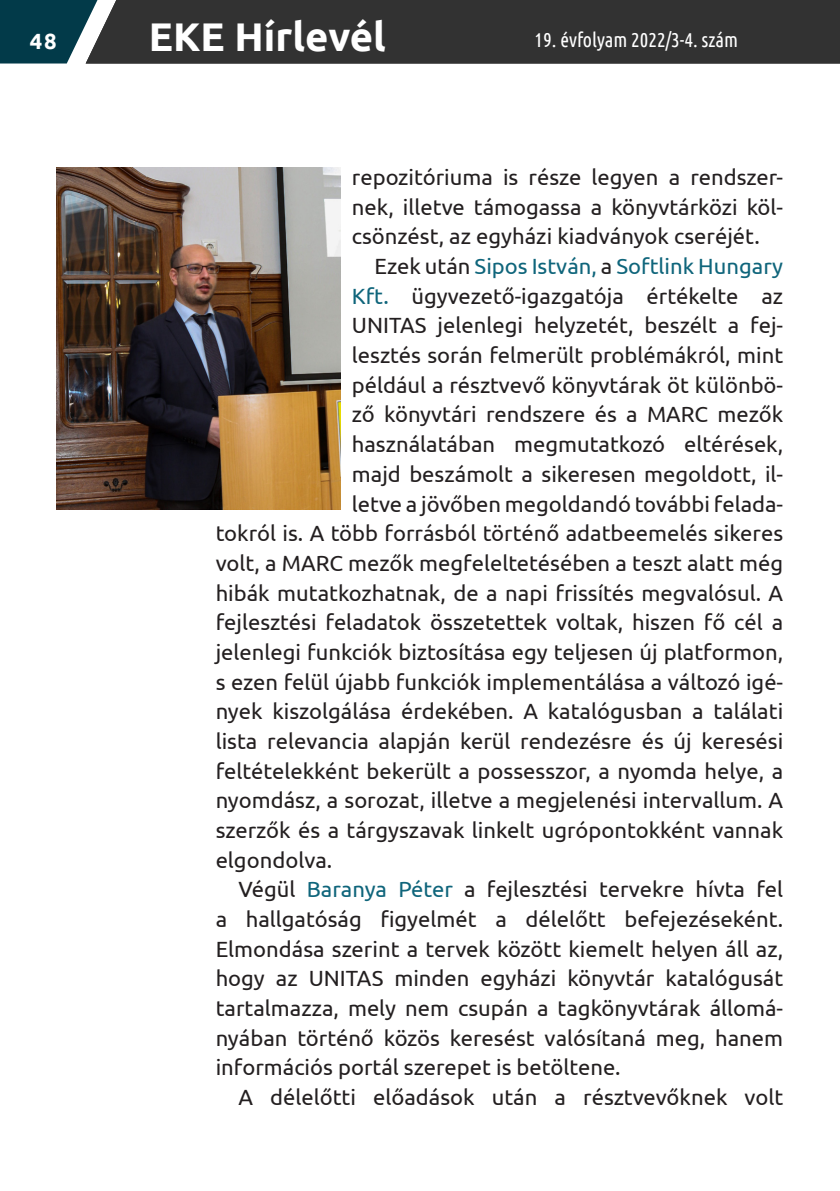
<style>
.page{position:relative;width:840px;height:1191px;background:#fff}
.page>*{position:absolute;margin:0;border:0;box-sizing:border-box;transform-origin:0 0}
.t1{font:700 40px "Ubuntu";color:#fff}
.EKE_alap{font:22px/29.6px "Ubuntu";color:#231f20;text-align:justify}
.EKE_alap-2{font:22px "Ubuntu";color:#0f657b}
.t2{font:700 22px "Ubuntu";color:#fff}
.t3{font:20px "Ubuntu Condensed";color:#fff}
.s1{color:#231f20}
.s2{color:#0f657b}
</style>
<div class="page">
<div style="left:207px;top:0;width:632px;height:63px;background:#323232"></div>
<svg style="left:0;top:0;width:207px;height:63px;background:#31474d"></svg>
<img style="left:57px;top:168px;width:283px;height:341px">
<p class="t2" style="left:30px;top:28px;width:28px">48</p>
<h1 class="t1" style="left:149px;top:12px;width:238px">EKE Hírlevél</h1>
<p class="t3" style="left:534px;top:28px;width:205px">19. évfolyam 2022/3-4. szám</p>
<p class="EKE_alap" style="left:351px;top:162px;width:432px">repozitóriuma is része legyen a rendszer&shy;nek, illetve támogassa a könyvtárközi köl&shy;csönzést, az egyházi kiadványok cseréjét.</p>
<p class="EKE_alap-2" style="left:374px;top:253px;width:410px"><span class="s1">Ezek után</span> Sipos István, <span class="s1">a</span> Softlink Hungary</p>
<p class="EKE_alap" style="left:351px;top:280px;width:432px"><span class="s2">Kft.</span> ügyvezető-igazgatója értékelte az</p>
<p class="EKE_alap" style="left:351px;top:310px;width:432px">UNITAS jelenlegi helyzetét, beszélt a fej-</p>
<p class="EKE_alap" style="left:351px;top:340px;width:432px">lesztés során felmerült problémákról, mint</p>
<p class="EKE_alap" style="left:351px;top:369px;width:432px">például a résztvevő könyvtárak öt különbö-</p>
<p class="EKE_alap" style="left:351px;top:399px;width:432px">ző könyvtári rendszere és a MARC mezők</p>
<p class="EKE_alap" style="left:351px;top:429px;width:432px">használatában megmutatkozó eltérések,</p>
<p class="EKE_alap" style="left:351px;top:458px;width:432px">majd beszámolt a sikeresen megoldott, il-</p>
<p class="EKE_alap" style="left:351px;top:488px;width:432px">letve a jövőben megoldandó további felada-</p>
<p class="EKE_alap" style="left:215px;top:518px;width:568px">tokról is. A több forrásból történő adatbeemelés sikeres</p>
<p class="EKE_alap" style="left:215px;top:547px;width:568px">volt, a MARC mezők megfeleltetésében a teszt alatt még</p>
<p class="EKE_alap" style="left:215px;top:577px;width:568px">hibák mutatkozhatnak, de a napi frissítés megvalósul. A</p>
<p class="EKE_alap" style="left:215px;top:607px;width:568px">fejlesztési feladatok összetettek voltak, hiszen fő cél a</p>
<p class="EKE_alap" style="left:215px;top:636px;width:568px">jelenlegi funkciók biztosítása egy teljesen új platformon,</p>
<p class="EKE_alap" style="left:215px;top:666px;width:568px">s ezen felül újabb funkciók implementálása a változó igé-</p>
<p class="EKE_alap" style="left:215px;top:696px;width:568px">nyek kiszolgálása érdekében. A katalógusban a találati</p>
<p class="EKE_alap" style="left:215px;top:725px;width:568px">lista relevancia alapján kerül rendezésre és új keresési</p>
<p class="EKE_alap" style="left:215px;top:755px;width:568px">feltételekként bekerült a possesszor, a nyomda helye, a</p>
<p class="EKE_alap" style="left:215px;top:785px;width:568px">nyomdász, a sorozat, illetve a megjelenési intervallum. A</p>
<p class="EKE_alap" style="left:215px;top:814px;width:568px">szerzők és a tárgyszavak linkelt ugrópontokként vannak</p>
<p class="EKE_alap" style="left:215px;top:844px;width:118px">elgondolva.</p>
<p class="EKE_alap" style="left:215px;top:874px;width:568px;text-indent:23px">Végül <span class="s2">Baranya Péter</span> a fejlesztési tervekre hívta fel a hallgatóság figyelmét a délelőtt befejezéseként.<br>Elmondása szerint a tervek között kiemelt helyen áll az, hogy az UNITAS minden egyházi könyvtár katalógusát tartalmazza, mely nem csupán a tagkönyvtárak állomá&shy;nyában történő közös keresést valósítaná meg, hanem információs portál szerepet is betöltene.</p>
<p class="EKE_alap" style="left:238px;top:1081px;width:546px">A délelőtti előadások után a résztvevőknek volt</p>
</div>
